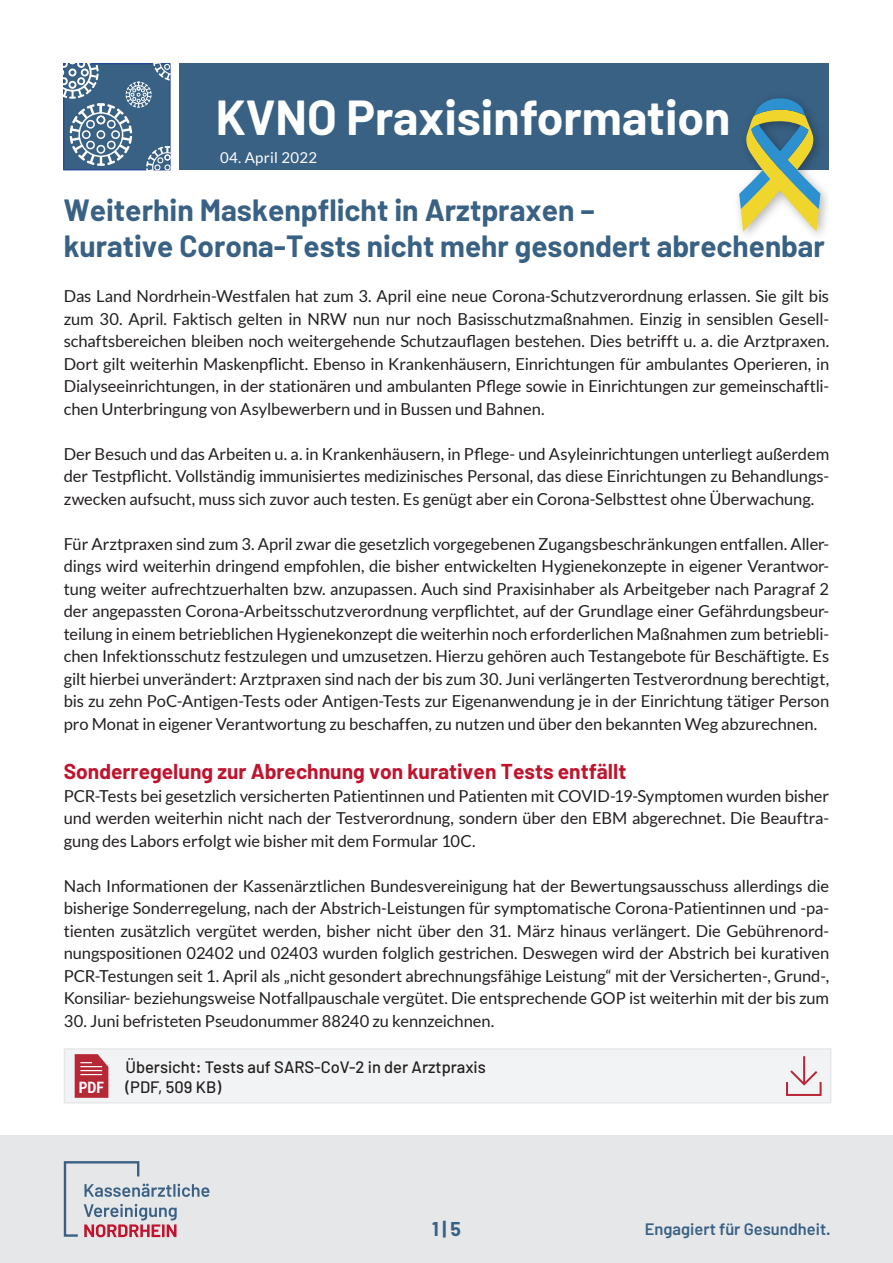
<style>
.page{position:relative;width:893px;height:1263px;background:#fff}
.page>*{position:absolute;margin:0;border:0;box-sizing:border-box;transform-origin:0 0}
.t1{font:700 48px "Barlow";color:#fff}
._1_0_-_Fließtext___1{font:700 30px/36px "Barlow";color:#396184}
._1_0_-_Fließtext___1-2{font:700 21px "Barlow";color:#c0142e}
.t2{font:700 19.5px "Barlow";color:#396184}
._1_0_-_Fließtext___1-3{font:16.5px/22.5px "Lato";letter-spacing:-.005em;color:#231f20;text-align:justify}
.t3{font:500 16.5px "Barlow";color:#231f20}
.t4{font:600 16.5px "Barlow";color:#396184}
.t5{font:700 condensed 15.6px "Roboto";color:#fff}
.t6{font:15px "Lato";letter-spacing:.02em;color:#fff}
</style>
<div class="page">
<div style="left:180px;top:64px;width:649px;height:106px;background:#396184"></div>
<svg style="left:64px;top:64px;width:106px;height:106px;background:#5c7d9a"></svg>
<div style="left:0;top:1135px;width:893px;height:128px;background:#e6e7e9"></div>
<svg style="left:64px;top:1161px;width:145px;height:76px"></svg>
<div style="left:64px;top:1048px;width:767px;height:55px;background:#f2f3f4;border:2px solid #e6e7e9"></div>
<svg style="left:75px;top:1054px;width:33px;height:44px"></svg>
<div style="left:786px;top:1081px;width:36px;height:15px;border:2px solid #b72837"></div>
<svg style="left:788px;top:1068px;width:31px;height:19px"></svg>
<hr style="left:803px;top:1057px;width:2px;height:26px;background:#b72837">
<img style="left:738px;top:187px;width:89px;height:48px">
<svg style="left:739px;top:98px;width:81px;height:134px"></svg>
<h1 class="t1" style="left:216px;top:88px;width:516px">KVNO Praxisinformation</h1>
<p class="t6" style="left:220px;top:149px;width:99px">04. April 2022</p>
<p class="_1_0_-_Fließtext___1" style="left:64px;top:192px;width:763px">Weiterhin Maskenpflicht in Arztpraxen –<br>kurative Corona-Tests nicht mehr gesondert abrechenbar</p>
<p class="_1_0_-_Fließtext___1-3" style="left:64px;top:285px;width:767px">Das Land Nordrhein-Westfalen hat zum 3. April eine neue Corona-Schutzverordnung erlassen. Sie gilt bis zum 30. April. Faktisch gelten in NRW nun nur noch Basisschutzmaßnahmen. Einzig in sensiblen Gesell&shy;schaftsbereichen bleiben noch weitergehende Schutzauflagen bestehen. Dies betrifft u. a. die Arztpraxen.<br>Dort gilt weiterhin Maskenpflicht. Ebenso in Krankenhäusern, Einrichtungen für ambulantes Operieren, in Dialyseeinrichtungen, in der stationären und ambulanten Pflege sowie in Einrichtungen zur gemeinschaftli&shy;chen Unterbringung von Asylbewerbern und in Bussen und Bahnen.</p>
<p class="_1_0_-_Fließtext___1-3" style="left:64px;top:443px;width:767px">Der Besuch und das Arbeiten u. a. in Krankenhäusern, in Pflege- und Asyleinrichtungen unterliegt außerdem der Testpflicht. Vollständig immunisiertes medizinisches Personal, das diese Einrichtungen zu Behandlungs&shy;zwecken aufsucht, muss sich zuvor auch testen. Es genügt aber ein Corona-Selbsttest ohne Überwachung.</p>
<p class="_1_0_-_Fließtext___1-3" style="left:64px;top:533px;width:767px">Für Arztpraxen sind zum 3. April zwar die gesetzlich vorgegebenen Zugangsbeschränkungen entfallen. Aller&shy;dings wird weiterhin dringend empfohlen, die bisher entwickelten Hygienekonzepte in eigener Verantwor&shy;tung weiter aufrechtzuerhalten bzw. anzupassen. Auch sind Praxisinhaber als Arbeitgeber nach Paragraf 2 der angepassten Corona-Arbeitsschutzverordnung verpflichtet, auf der Grundlage einer Gefährdungsbeur&shy;teilung in einem betrieblichen Hygienekonzept die weiterhin noch erforderlichen Maßnahmen zum betriebli&shy;chen Infektionsschutz festzulegen und umzusetzen. Hierzu gehören auch Testangebote für Beschäftigte. Es gilt hierbei unverändert: Arztpraxen sind nach der bis zum 30. Juni verlängerten Testverordnung berechtigt, bis zu zehn PoC-Antigen-Tests oder Antigen-Tests zur Eigenanwendung je in der Einrichtung tätiger Person pro Monat in eigener Verantwortung zu beschaffen, zu nutzen und über den bekannten Weg abzurechnen.</p>
<p class="_1_0_-_Fließtext___1-2" style="left:64px;top:759px;width:564px">Sonderregelung zur Abrechnung von kurativen Tests entfällt</p>
<p class="_1_0_-_Fließtext___1-3" style="left:64px;top:785px;width:767px">PCR-Tests bei gesetzlich versicherten Patientinnen und Patienten mit COVID-19-Symptomen wurden bisher und werden weiterhin nicht nach der Testverordnung, sondern über den EBM abgerechnet. Die Beauftra&shy;gung des Labors erfolgt wie bisher mit dem Formular 10C.</p>
<p class="_1_0_-_Fließtext___1-3" style="left:64px;top:875px;width:767px">Nach Informationen der Kassenärztlichen Bundesvereinigung hat der Bewertungsausschuss allerdings die bisherige Sonderregelung, nach der Abstrich-Leistungen für symptomatische Corona-Patientinnen und -pa&shy;tienten zusätzlich vergütet werden, bisher nicht über den 31. März hinaus verlängert. Die Gebührenord&shy;nungspositionen 02402 und 02403 wurden folglich gestrichen. Deswegen wird der Abstrich bei kurativen PCR-Testungen seit 1. April als „nicht gesondert abrechnungsfähige Leistung“ mit der Versicherten-, Grund-, Konsiliar- beziehungsweise Notfallpauschale vergütet. Die entsprechende GOP ist weiterhin mit der bis zum</p>
<p class="_1_0_-_Fließtext___1-3" style="left:64px;top:1010px;width:432px">30. Juni befristeten Pseudonummer 88240 zu kennzeichnen.</p>
<p class="t5" style="left:79px;top:1076px;width:27px">PDF</p>
<p class="t3" style="left:125px;top:1057px;width:362px">Übersicht: Tests auf SARS-CoV-2 in der Arztpraxis</p>
<p class="t3" style="left:125px;top:1077px;width:97px">(PDF, 509 KB)</p>
<p class="t2" style="left:432px;top:1217px;width:30px">1 | 5</p>
<p class="t4" style="left:645px;top:1219px;width:187px">Engagiert für Gesundheit.</p>
</div>
